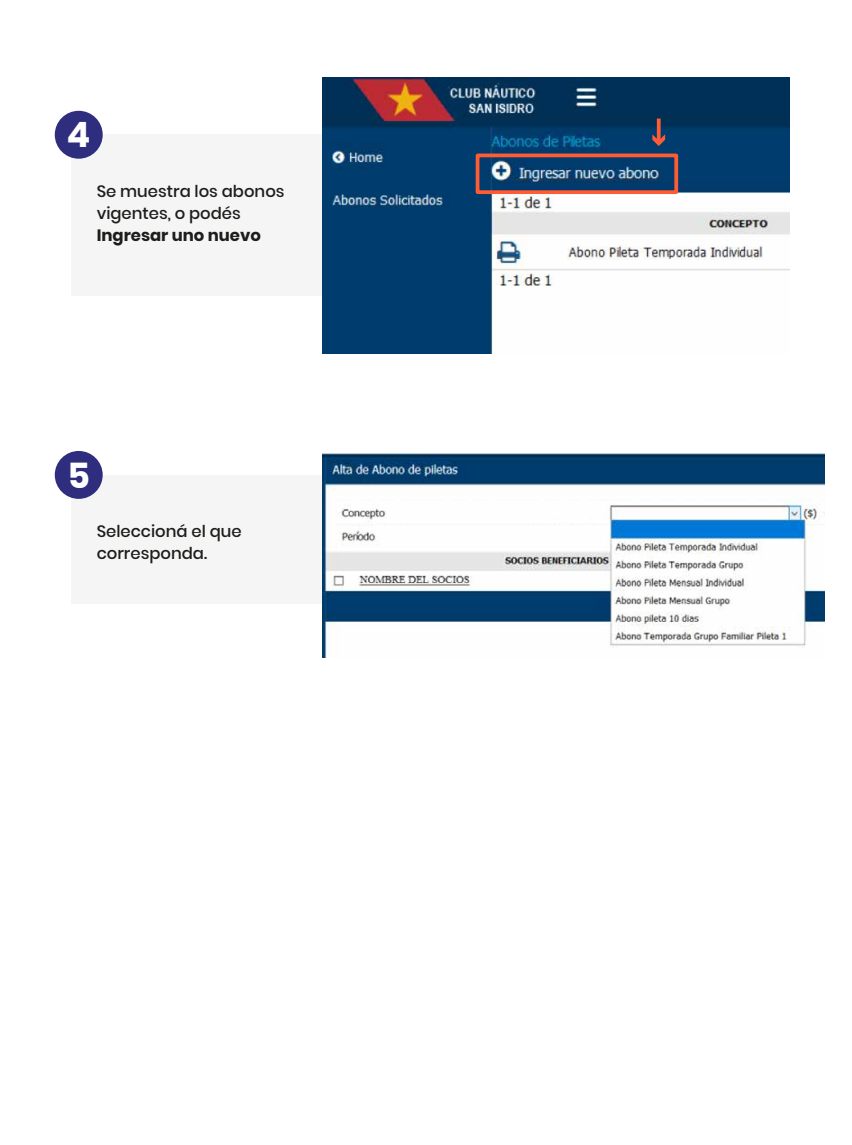
<style>
.page{position:relative;width:852px;height:1145px;background:#fff}
.page>*{position:absolute;margin:0;border:0;box-sizing:border-box;transform-origin:0 0}
.t1{font:700 35px "Poppins";color:#fff}
.t2{font:500 16.38px/22.1px "Poppins";color:#1d1d1b}
.t3{font:700 16.38px "Poppins";color:#1d1d1b}
</style>
<div class="page">
<div style="left:71px;top:135px;width:718px;height:161px;background:#f5f5f5"></div>
<div style="left:55px;top:111px;width:48px;height:48px;background:#2f2d7e;border-radius:50%"></div>
<img style="left:322px;top:77px;width:467px;height:276px">
<div style="left:475px;top:153px;width:202px;height:41px;border:4px solid #ff5c35"></div>
<div style="left:71px;top:475px;width:718px;height:128px;background:#f5f5f5"></div>
<div style="left:55px;top:451px;width:48px;height:48px;background:#2f2d7e;border-radius:50%"></div>
<svg style="left:656px;top:118px;width:4px;height:16px"></svg>
<svg style="left:652px;top:134px;width:12px;height:12px"></svg>
<img style="left:322px;top:453px;width:502px;height:204px">
<h1 class="t1" style="left:67px;top:115px;width:25px">4</h1>
<p class="t2" style="left:97px;top:180px;width:189px">Se muestra los abonos vigentes, o podés</p>
<p class="t3" style="left:97px;top:226px;width:166px">Ingresar uno nuevo</p>
<h1 class="t1" style="left:67px;top:455px;width:24px">5</h1>
<p class="t2" style="left:97px;top:520px;width:146px">Seleccioná el que corresponda.</p>
</div>
